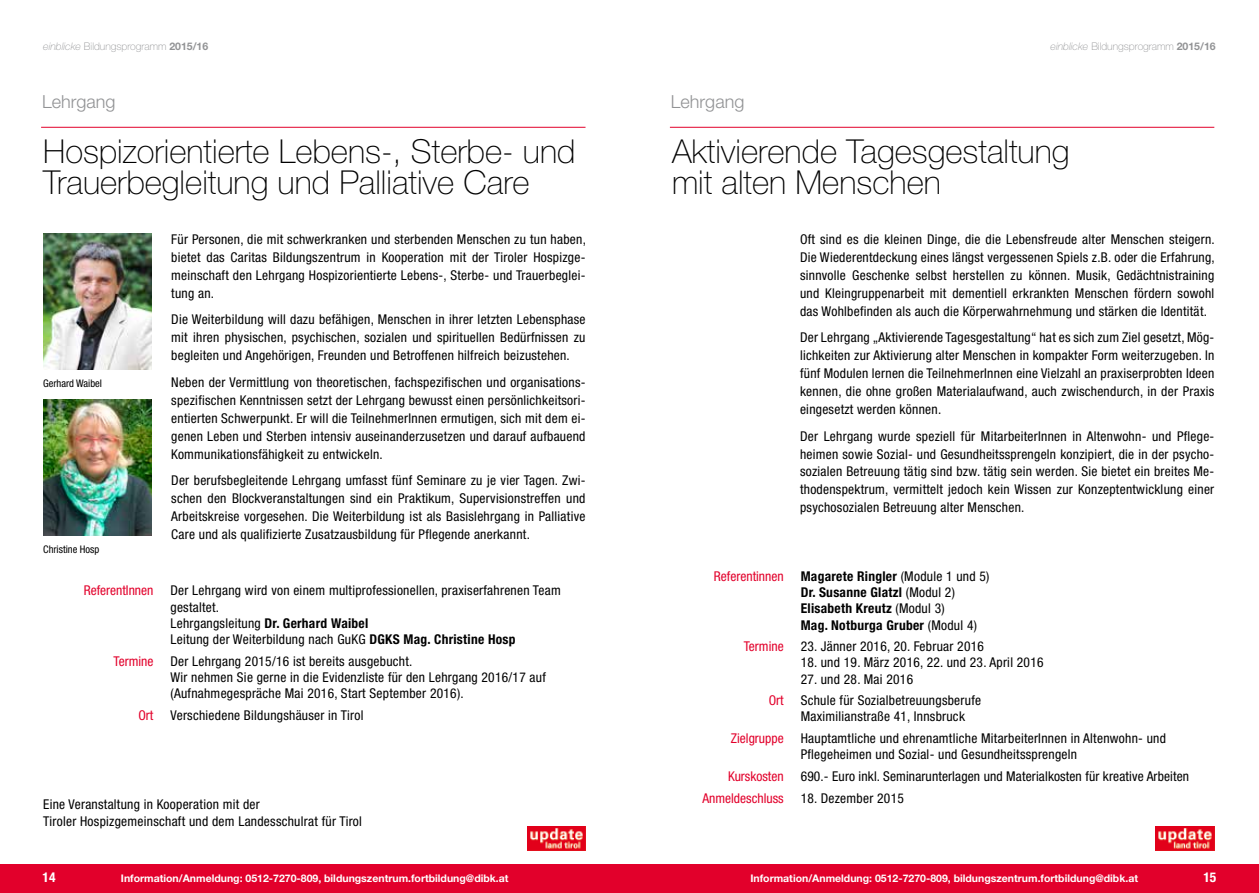
<style>
.page{position:relative;width:1259px;height:893px;background:#fff}
.page>*{position:absolute;margin:0;border:0;box-sizing:border-box;transform-origin:0 0}
.t1{font:100 33px/31.5px "Helvetica Neue LT Std";color:#000}
.t2{font:300 18px "Helvetica Neue LT Std";color:#929395}
.t3{font:condensed 13.5px/18px "Helvetica Neue LT Std";letter-spacing:.02em;color:#000;text-align:justify}
.t4{font:700 condensed 13.5px/16.2px "Helvetica Neue LT Std";letter-spacing:.02em;color:#000}
.t5{font:condensed 13.5px "Helvetica Neue LT Std";color:#e2002b}
.t6{font:700 condensed 13.5px "Helvetica Neue LT Std";color:#fff}
.t7{font:700 10.5px "Helvetica Neue LT Std";color:#fff}
.t8{font:100 10.5px "Helvetica Neue LT Std";color:#929395}
.t9{font:condensed 10.5px "Helvetica Neue LT Std";color:#000}
.s1{font-style:italic}
.s2{font-weight:700}
.s3{font-weight:400}
</style>
<div class="page">
<div style="left:629px;top:864px;width:630px;height:29px;background:#e2002b"></div>
<div style="left:0;top:864px;width:629px;height:29px;background:#e2002b"></div>
<hr style="left:41px;top:127px;width:544px;height:1px;background:#e2002b">
<img style="left:43px;top:234px;width:109px;height:136px">
<img style="left:527px;top:826px;width:58px;height:24px">
<img style="left:43px;top:400px;width:109px;height:136px">
<hr style="left:670px;top:127px;width:544px;height:1px;background:#e2002b">
<img style="left:1155px;top:826px;width:59px;height:24px">
<p class="t8" style="left:43px;top:40px;width:167px"><span class="s1">einblicke</span> Bildungsprogramm <span class="s2">2015/16</span></p>
<p class="t8" style="left:1050px;top:40px;width:167px"><span class="s1">einblicke</span> Bildungsprogramm <span class="s2">2015/16</span></p>
<h2 class="t2" style="left:42px;top:91px;width:75px">Lehrgang</h2>
<h1 class="t1" style="left:43px;top:135px;width:534px">Hospizorientierte Lebens-, Sterbe- und<br>Trauerbegleitung und Palliative Care</h1>
<p class="t9" style="left:43px;top:377px;width:60px">Gerhard Waibel</p>
<p class="t9" style="left:43px;top:543px;width:58px">Christine Hosp</p>
<p class="t3" style="left:171px;top:230px;width:416px">Für Personen, die mit schwerkranken und sterbenden Menschen zu tun haben, bietet das Caritas Bildungszentrum in Kooperation mit der Tiroler Hospizge&shy;meinschaft den Lehrgang Hospizorientierte Lebens-, Sterbe- und Trauerbeglei&shy;tung an.</p>
<p class="t3" style="left:171px;top:310px;width:416px">Die Weiterbildung will dazu befähigen, Menschen in ihrer letzten Lebensphase mit ihren physischen, psychischen, sozialen und spirituellen Bedürfnissen zu begleiten und Angehörigen, Freunden und Betroffenen hilfreich beizustehen.</p>
<p class="t3" style="left:171px;top:373px;width:416px">Neben der Vermittlung von theoretischen, fachspezifischen und organisations&shy;spezifischen Kenntnissen setzt der Lehrgang bewusst einen persönlichkeitsori&shy;entierten Schwerpunkt. Er will die TeilnehmerInnen ermutigen, sich mit dem ei&shy;genen Leben und Sterben intensiv auseinanderzusetzen und darauf aufbauend Kommunikationsfähigkeit zu entwickeln.</p>
<p class="t3" style="left:171px;top:471px;width:416px">Der berufsbegleitende Lehrgang umfasst fünf Seminare zu je vier Tagen. Zwi&shy;schen den Blockveranstaltungen sind ein Praktikum, Supervisionstreffen und Arbeitskreise vorgesehen. Die Weiterbildung ist als Basislehrgang in Palliative Care und als qualifizierte Zusatzausbildung für Pflegende anerkannt.</p>
<p class="t5" style="left:84px;top:583px;width:71px">ReferentInnen</p>
<p class="t3" style="left:170px;top:582px;width:392px;line-height:16.2px;text-align:left">Der Lehrgang wird von einem multiprofessionellen, praxiserfahrenen Team gestaltet.<br>Lehrgangsleitung <span class="s2">Dr. Gerhard Waibel<br></span>Leitung der Weiterbildung nach GuKG <span class="s2">DGKS Mag. Christine Hosp</span></p>
<p class="t5" style="left:113px;top:653px;width:41px">Termine</p>
<p class="t3" style="left:170px;top:653px;width:377px;line-height:16.2px;text-align:left">Der Lehrgang 2015/16 ist bereits ausgebucht.<br>Wir nehmen Sie gerne in die Evidenzliste für den Lehrgang 2016/17 auf (Aufnahmegespräche Mai 2016, Start September 2016).</p>
<p class="t5" style="left:138px;top:707px;width:16px">Ort</p>
<p class="t3" style="left:170px;top:706px;width:194px">Verschiedene Bildungshäuser in Tirol</p>
<p class="t3" style="left:43px;top:796px;width:320px;line-height:16.2px">Eine Veranstaltung in Kooperation mit der<br>Tiroler Hospizgemeinschaft und dem Landesschulrat für Tirol</p>
<h2 class="t2" style="left:671px;top:91px;width:75px">Lehrgang</h2>
<h1 class="t1" style="left:672px;top:135px;width:399px">Aktivierende Tagesgestaltung mit alten Menschen</h1>
<p class="t3" style="left:800px;top:230px;width:416px">Oft sind es die kleinen Dinge, die die Lebensfreude alter Menschen steigern.<br>Die Wiederentdeckung eines längst vergessenen Spiels z.B. oder die Erfahrung, sinnvolle Geschenke selbst herstellen zu können. Musik, Gedächtnistraining und Kleingruppenarbeit mit dementiell erkrankten Menschen fördern sowohl das Wohlbefinden als auch die Körperwahrnehmung und stärken die Identität.</p>
<p class="t3" style="left:800px;top:328px;width:416px">Der Lehrgang „Aktivierende Tagesgestaltung“ hat es sich zum Ziel gesetzt, Mög&shy;lichkeiten zur Aktivierung alter Menschen in kompakter Form weiterzugeben. In fünf Modulen lernen die TeilnehmerInnen eine Vielzahl an praxiserprobten Ideen kennen, die ohne großen Materialaufwand, auch zwischendurch, in der Praxis eingesetzt werden können.</p>
<p class="t3" style="left:800px;top:427px;width:416px">Der Lehrgang wurde speziell für MitarbeiterInnen in Altenwohn- und Pflege&shy;heimen sowie Sozial- und Gesundheitssprengeln konzipiert, die in der psycho&shy;sozialen Betreuung tätig sind bzw. tätig sein werden. Sie bietet ein breites Me&shy;thodenspektrum, vermittelt jedoch kein Wissen zur Konzeptentwicklung einer psychosozialen Betreuung alter Menschen.</p>
<p class="t5" style="left:714px;top:568px;width:71px">Referentinnen</p>
<p class="t4" style="left:800px;top:568px;width:190px">Magarete Ringler <span class="s3">(Module 1 und 5)<br></span>Dr. Susanne Glatzl <span class="s3">(Modul 2)<br></span>Elisabeth Kreutz <span class="s3">(Modul 3)<br></span>Mag. Notburga Gruber <span class="s3">(Modul 4)</span></p>
<p class="t5" style="left:743px;top:639px;width:41px">Termine</p>
<p class="t3" style="left:800px;top:637px;width:185px">23. Jänner 2016, 20. Februar 2016</p>
<p class="t3" style="left:800px;top:653px;width:244px">18. und 19. März 2016, 22. und 23. April 2016</p>
<p class="t3" style="left:800px;top:670px;width:114px">27. und 28. Mai 2016</p>
<p class="t5" style="left:768px;top:693px;width:16px">Ort</p>
<p class="t3" style="left:800px;top:692px;width:182px;line-height:16.2px">Schule für Sozialbetreuungsberufe<br>Maximilianstraße 41, Innsbruck</p>
<p class="t5" style="left:731px;top:730px;width:54px">Zielgruppe</p>
<p class="t3" style="left:800px;top:730px;width:367px;line-height:16.2px">Hauptamtliche und ehrenamtliche MitarbeiterInnen in Altenwohn- und<br>Pflegeheimen und Sozial- und Gesundheitssprengeln</p>
<p class="t5" style="left:728px;top:768px;width:57px">Kurskosten</p>
<p class="t3" style="left:800px;top:767px;width:390px">690.- Euro inkl. Seminarunterlagen und Materialkosten für kreative Arbeiten</p>
<p class="t5" style="left:702px;top:790px;width:83px">Anmeldeschluss</p>
<p class="t3" style="left:800px;top:789px;width:105px">18. Dezember 2015</p>
<p class="t6" style="left:43px;top:869px;width:14px">14</p>
<p class="t6" style="left:1203px;top:869px;width:14px">15</p>
<p class="t7" style="left:121px;top:872px;width:389px">Information/Anmeldung: 0512-7270-809, bildungszentrum.fortbildung@dibk.at</p>
<p class="t7" style="left:750px;top:872px;width:389px">Information/Anmeldung: 0512-7270-809, bildungszentrum.fortbildung@dibk.at</p>
</div>
